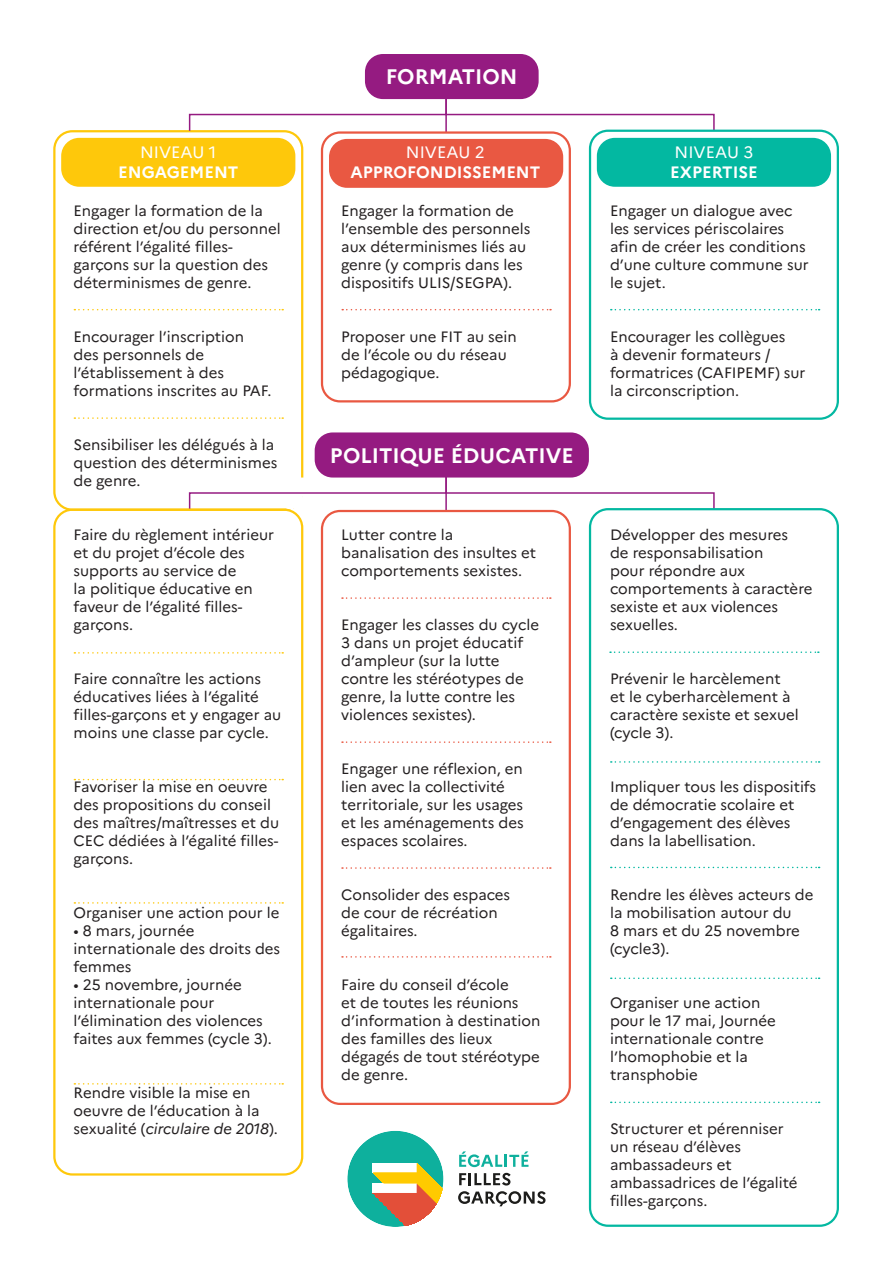
<style>
.page{position:relative;width:893px;height:1263px;background:#fff}
.page>*{position:absolute;margin:0;border:0;box-sizing:border-box;transform-origin:0 0}
.t1{font:700 21px "Marianne";color:#fff}
.t2{font:700 16.5px "Marianne";color:#fff}
.t3{font:16.5px "Marianne";color:#fff}
.t4{font:15px/18px "Marianne";color:#231f20}
.s1{font-style:italic}
</style>
<div class="page">
<div style="left:53px;top:130px;width:250px;height:381px;border:2px solid #fec80b;border-radius:18px"></div>
<svg style="left:188px;top:95px;width:527px;height:37px"></svg>
<svg style="left:188px;top:474px;width:527px;height:37px"></svg>
<svg style="left:459px;top:1151px;width:69px;height:16px"></svg>
<svg style="left:459px;top:1173px;width:52px;height:12px"></svg>
<svg style="left:458px;top:1191px;width:88px;height:15px"></svg>
<div style="left:347px;top:1131px;width:96px;height:96px;background:#0eb09d;border-radius:50%"></div>
<svg style="left:373px;top:1163px;width:70px;height:64px"></svg>
<div style="left:365px;top:54px;width:174px;height:45px;background:#951b81;border-radius:18px"></div>
<div style="left:315px;top:432px;width:274px;height:45px;background:#951b81;border-radius:18px"></div>
<div style="left:61px;top:138px;width:234px;height:49px;background:#fec80b;border-radius:18px"></div>
<div style="left:597px;top:138px;width:234px;height:49px;background:#03b8a1;border-radius:18px"></div>
<div style="left:329px;top:139px;width:234px;height:49px;background:#e95842;border-radius:18px"></div>
<div style="left:589px;top:130px;width:250px;height:290px;border:2px solid #03b8a1;border-radius:18px"></div>
<div style="left:589px;top:508px;width:250px;height:719px;border:2px solid #03b8a1;border-radius:18px"></div>
<div style="left:321px;top:131px;width:250px;height:271px;border:2px solid #e95842;border-radius:18px"></div>
<div style="left:321px;top:510px;width:250px;height:595px;border:2px solid #e95842;border-radius:18px"></div>
<div style="left:53px;top:509px;width:250px;height:666px;border:2px solid #fec80b;border-radius:18px"></div>
<svg style="left:74px;top:309px;width:209px;height:1px"></svg>
<svg style="left:342px;top:309px;width:209px;height:1px"></svg>
<svg style="left:74px;top:652px;width:209px;height:2px"></svg>
<svg style="left:342px;top:597px;width:209px;height:2px"></svg>
<svg style="left:610px;top:651px;width:209px;height:2px"></svg>
<svg style="left:611px;top:761px;width:209px;height:2px"></svg>
<svg style="left:611px;top:867px;width:209px;height:1px"></svg>
<svg style="left:611px;top:977px;width:209px;height:2px"></svg>
<svg style="left:611px;top:1101px;width:209px;height:2px"></svg>
<svg style="left:342px;top:741px;width:209px;height:2px"></svg>
<svg style="left:342px;top:867px;width:209px;height:2px"></svg>
<svg style="left:342px;top:956px;width:209px;height:2px"></svg>
<svg style="left:74px;top:779px;width:209px;height:1px"></svg>
<svg style="left:74px;top:902px;width:209px;height:2px"></svg>
<svg style="left:74px;top:1083px;width:209px;height:1px"></svg>
<svg style="left:611px;top:309px;width:209px;height:1px"></svg>
<svg style="left:74px;top:417px;width:209px;height:2px"></svg>
<p class="t3" style="left:140px;top:140px;width:78px">NIVEAU 1</p>
<p class="t2" style="left:118px;top:160px;width:122px">ENGAGEMENT</p>
<p class="t4" style="left:74px;top:201px;width:209px">Engager la formation de la direction et/ou du personnel référent l’égalité filles&shy;garçons sur la question des déterminismes de genre.</p>
<p class="t4" style="left:74px;top:327px;width:199px">Encourager l’inscription des personnels de l’établissement à des formations inscrites au PAF.</p>
<p class="t4" style="left:74px;top:435px;width:205px">Sensibiliser les délégués à la question des déterminismes de genre.</p>
<p class="t4" style="left:74px;top:525px;width:202px">Faire du règlement intérieur et du projet d’école des supports au service de<br>la politique éducative en faveur de l’égalité filles&shy;garçons.</p>
<p class="t4" style="left:74px;top:669px;width:209px">Faire connaître les actions éducatives liées à l’égalité filles-garçons et y engager au moins une classe par cycle.</p>
<p class="t4" style="left:74px;top:777px;width:207px">Favoriser la mise en oeuvre des propositions du conseil des maîtres/maîtresses et du<br>CEC dédiées à l’égalité filles&shy;garçons.</p>
<p class="t4" style="left:74px;top:903px;width:207px">Organiser une action pour le</p>
<p class="t4" style="left:74px;top:921px;width:208px">• 8 mars, journée internationale des droits des femmes</p>
<p class="t4" style="left:74px;top:975px;width:200px">• 25 novembre, journée internationale pour l’élimination des violences faites aux femmes (cycle 3).</p>
<p class="t4" style="left:74px;top:1083px;width:206px">Rendre visible la mise en oeuvre de l’éducation à la sexualité (<span class="s1">circulaire de 2018</span>).</p>
<p class="t1" style="left:386px;top:61px;width:133px">FORMATION</p>
<p class="t3" style="left:406px;top:140px;width:80px">NIVEAU 2</p>
<p class="t2" style="left:350px;top:160px;width:192px">APPROFONDISSEMENT</p>
<p class="t4" style="left:341px;top:201px;width:191px">Engager la formation de l’ensemble des personnels aux déterminismes liés au genre (y compris dans les dispositifs ULIS/SEGPA).</p>
<p class="t4" style="left:341px;top:327px;width:177px">Proposer une FIT au sein de l’école ou du réseau pédagogique.</p>
<p class="t1" style="left:330px;top:439px;width:245px">POLITIQUE ÉDUCATIVE</p>
<p class="t4" style="left:341px;top:525px;width:196px">Lutter contre la banalisation des insultes et comportements sexistes.</p>
<p class="t4" style="left:341px;top:615px;width:199px">Engager les classes du cycle<br>3 dans un projet éducatif d’ampleur (sur la lutte contre les stéréotypes de genre, la lutte contre les violences sexistes).</p>
<p class="t4" style="left:341px;top:759px;width:184px">Engager une réflexion, en lien avec la collectivité territoriale, sur les usages et les aménagements des espaces scolaires.</p>
<p class="t4" style="left:341px;top:885px;width:170px">Consolider des espaces de cour de récréation égalitaires.</p>
<p class="t4" style="left:341px;top:975px;width:201px">Faire du conseil d’école<br>et de toutes les réunions d’information à destination des familles des lieux dégagés de tout stéréotype de genre.</p>
<p class="t3" style="left:675px;top:140px;width:80px">NIVEAU 3</p>
<p class="t2" style="left:670px;top:160px;width:89px">EXPERTISE</p>
<p class="t4" style="left:610px;top:201px;width:200px">Engager un dialogue avec les services périscolaires afin de créer les conditions d’une culture commune sur le sujet.</p>
<p class="t4" style="left:610px;top:327px;width:197px">Encourager les collègues<br>à devenir formateurs / formatrices (CAFIPEMF) sur la circonscription.</p>
<p class="t4" style="left:610px;top:525px;width:204px">Développer des mesures<br>de responsabilisation<br>pour répondre aux comportements à caractère sexiste et aux violences sexuelles.</p>
<p class="t4" style="left:610px;top:669px;width:190px">Prévenir le harcèlement et le cyberharcèlement à caractère sexiste et sexuel (cycle 3).</p>
<p class="t4" style="left:610px;top:777px;width:208px">Impliquer tous les dispositifs de démocratie scolaire et d’engagement des élèves dans la labellisation.</p>
<p class="t4" style="left:610px;top:885px;width:205px">Rendre les élèves acteurs de la mobilisation autour du<br>8 mars et du 25 novembre (cycle3).</p>
<p class="t4" style="left:610px;top:993px;width:167px">Organiser une action pour le 17 mai, Journée internationale contre l’homophobie et la transphobie</p>
<p class="t4" style="left:610px;top:1119px;width:189px">Structurer et pérenniser un réseau d’élèves ambassadeurs et ambassadrices de l’égalité filles-garçons.</p>
</div>
